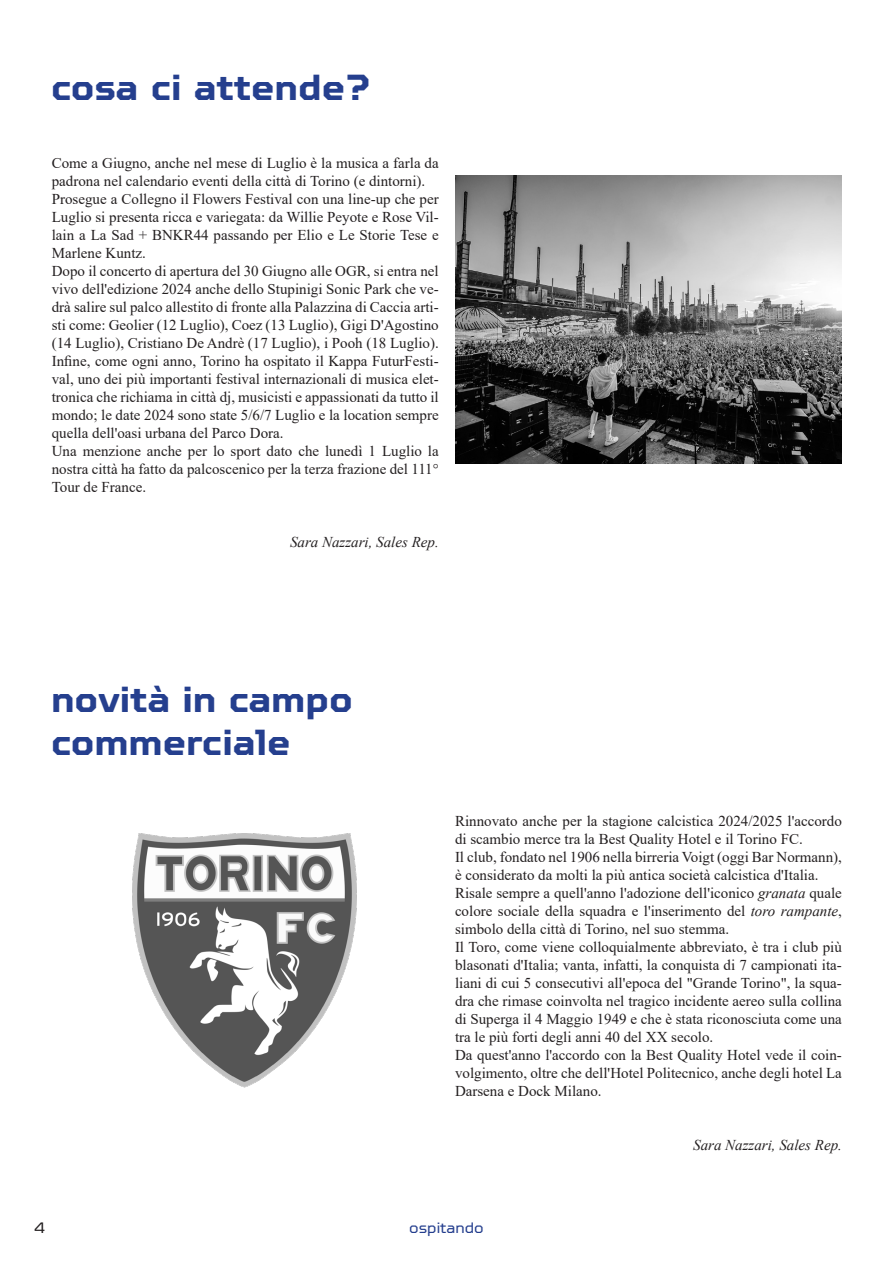
<style>
.page{position:relative;width:893px;height:1263px;background:#fff}
.page>*{position:absolute;margin:0;border:0;box-sizing:border-box;transform-origin:0 0}
.t1{font:700 36px "TT Octosquares Trl";color:#253f8e}
.t2{font:15px/18px "Times New Roman";color:#231f20;text-align:justify}
.t3{font:italic 15px "Times New Roman";color:#231f20}
.t4{font:15px "TT Octosquares Trl";color:#253f8e}
.t5{font:15px "TT Octosquares Trl";color:#231f20}
.s1{font-style:italic}
</style>
<div class="page">
<img style="left:455px;top:175px;width:387px;height:289px">
<img style="left:132px;top:833px;width:225px;height:254px">
<p class="t1" style="left:51px;top:66px;width:322px">cosa ci attende?</p>
<p class="t2" style="left:52px;top:154px;width:389px">Come a Giugno, anche nel mese di Luglio è la musica a farla da padrona nel calendario eventi della città di Torino (e dintorni).</p>
<p class="t2" style="left:52px;top:190px;width:389px">Prosegue a Collegno il Flowers Festival con una line-up che per Luglio si presenta ricca e variegata: da Willie Peyote e Rose Vil&shy;lain a La Sad + BNKR44 passando per Elio e Le Storie Tese e Marlene Kuntz.</p>
<p class="t2" style="left:52px;top:262px;width:389px">Dopo il concerto di apertura del 30 Giugno alle OGR, si entra nel vivo dell'edizione 2024 anche dello Stupinigi Sonic Park che ve&shy;drà salire sul palco allestito di fronte alla Palazzina di Caccia arti&shy;sti come: Geolier (12 Luglio), Coez (13 Luglio), Gigi D'Agostino (14 Luglio), Cristiano De Andrè (17 Luglio), i Pooh (18 Luglio).</p>
<p class="t2" style="left:52px;top:352px;width:389px">Infine, come ogni anno, Torino ha ospitato il Kappa FuturFesti&shy;val, uno dei più importanti festival internazionali di musica elet&shy;tronica che richiama in città dj, musicisti e appassionati da tutto il mondo; le date 2024 sono state 5/6/7 Luglio e la location sempre quella dell'oasi urbana del Parco Dora.</p>
<p class="t2" style="left:52px;top:442px;width:389px">Una menzione anche per lo sport dato che lunedì 1 Luglio la nostra città ha fatto da palcoscenico per la terza frazione del 111° Tour de France.</p>
<p class="t3" style="left:290px;top:531px;width:150px">Sara Nazzari, Sales Rep.</p>
<p class="t1" style="left:51px;top:677px;width:303px">novità in campo</p>
<p class="t1" style="left:51px;top:721px;width:241px">commerciale</p>
<p class="t2" style="left:455px;top:811px;width:388px">Rinnovato anche per la stagione calcistica 2024/2025 l'accordo di scambio merce tra la Best Quality Hotel e il Torino FC.</p>
<p class="t2" style="left:455px;top:847px;width:388px">Il club, fondato nel 1906 nella birreria Voigt (oggi Bar Normann), è considerato da molti la più antica società calcistica d'Italia.</p>
<p class="t2" style="left:455px;top:883px;width:388px">Risale sempre a quell'anno l'adozione dell'iconico <span class="s1">granata</span> quale colore sociale della squadra e l'inserimento del <span class="s1">toro rampante</span>, simbolo della città di Torino, nel suo stemma.</p>
<p class="t2" style="left:455px;top:937px;width:388px">Il Toro, come viene colloquialmente abbreviato, è tra i club più blasonati d'Italia; vanta, infatti, la conquista di 7 campionati ita&shy;liani di cui 5 consecutivi all'epoca del "Grande Torino", la squa&shy;dra che rimase coinvolta nel tragico incidente aereo sulla collina di Superga il 4 Maggio 1949 e che è stata riconosciuta come una tra le più forti degli anni 40 del XX secolo.</p>
<p class="t2" style="left:455px;top:1045px;width:388px">Da quest'anno l'accordo con la Best Quality Hotel vede il coin&shy;volgimento, oltre che dell'Hotel Politecnico, anche degli hotel La Darsena e Dock Milano.</p>
<p class="t3" style="left:693px;top:1134px;width:150px">Sara Nazzari, Sales Rep.</p>
<p class="t5" style="left:34px;top:1219px;width:12px">4</p>
<p class="t4" style="left:409px;top:1219px;width:76px">ospitando</p>
</div>
